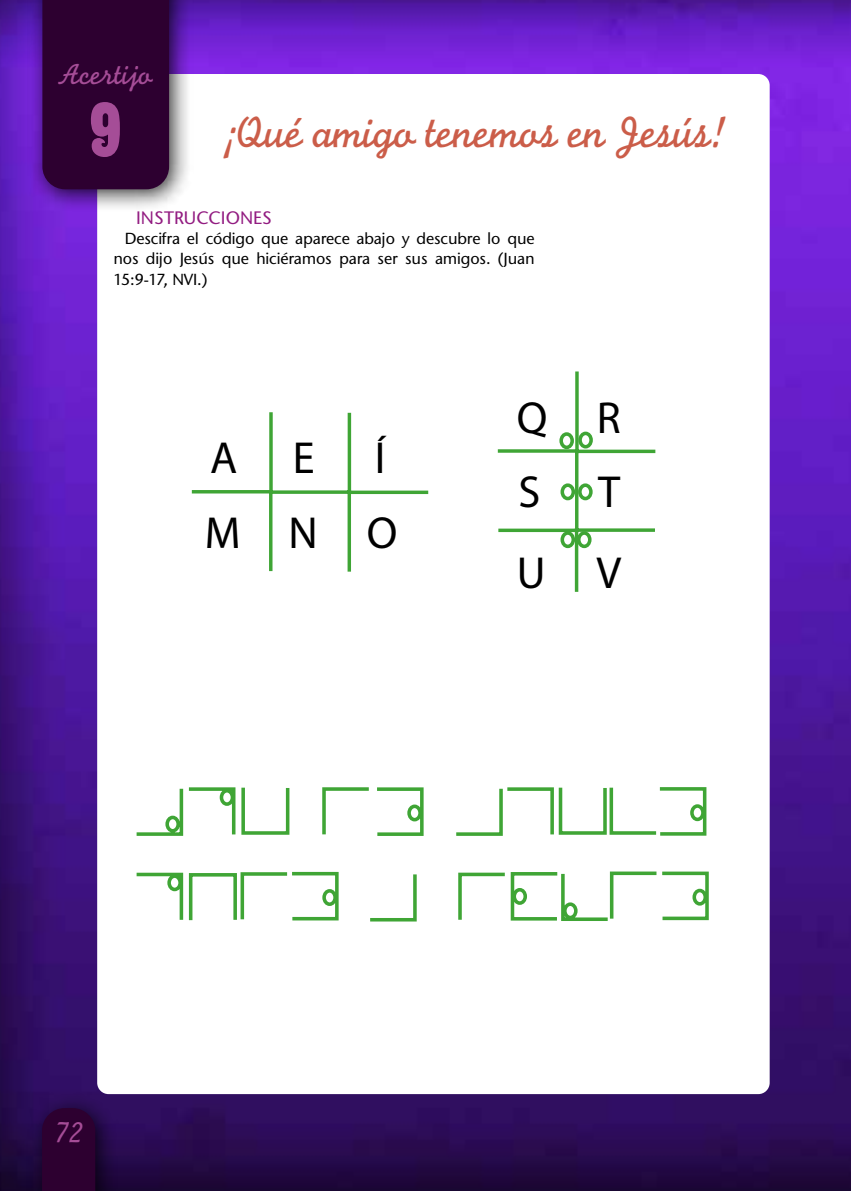
<style>
.page{position:relative;width:851px;height:1191px;background:#fff}
.page>*{position:absolute;margin:0;border:0;box-sizing:border-box;transform-origin:0 0}
.t1{font:60px "Thaleia";color:#a54d97}
.t2{font:46px "Monoline Script MT Std";letter-spacing:-.02em;color:#cb5d49}
.t3{font:45px/74.2px "Estro Font";color:#000;text-align:right}
.t4{font:30px "Monoline Script MT Std";color:#a54d97}
.t5{font:500 18px "Stone Sans ITC Std";color:#921c81}
.t6{font:500 16px/20px "Stone Sans ITC Std";letter-spacing:-.01em;color:#000;text-align:justify}
</style>
<div class="page">
<img style="left:0;top:0;width:850px;height:1191px">
<div style="left:97px;top:74px;width:672px;height:1020px;background:#fff;border-radius:11px"></div>
<div style="left:27px;top:1092px;width:92px;height:99px;background:#000;opacity:.75"></div>
<div style="left:42px;top:1108px;width:53px;height:83px;background:#2d0030"></div>
<div style="left:27px;top:0;width:166px;height:212px;background:#000;opacity:.75"></div>
<div style="left:42px;top:0;width:127px;height:189px;background:#2d0030"></div>
<svg style="left:575px;top:371px;width:4px;height:59px"></svg>
<svg style="left:136px;top:430px;width:573px;height:492px"></svg>
<h3 class="t4" style="left:58px;top:57px;width:97px">Acertijo</h3>
<h1 class="t1" style="left:89px;top:101px;width:34px">9</h1>
<h2 class="t2" style="left:223px;top:105px;width:502px">¡Qué amigo tenemos en Jesús!</h2>
<p class="t5" style="left:136px;top:207px;width:137px">INSTRUCCIONES</p>
<p class="t6" style="left:113px;top:229px;width:423px;text-indent:11px">Descifra el código que aparece abajo y descubre lo que nos dijo Jesús que hiciéramos para ser sus amigos. (Juan 15:9-17, NVI.)</p>
<h3 class="t3" style="left:205px;top:420px;width:194px">Í<br>MNO</h3>
<h3 class="t3" style="left:210px;top:420px;width:106px">A E</h3>
<h3 class="t3" style="left:516px;top:380px;width:105px;text-align:left">Q R<br>S</h3>
<h3 class="t3" style="left:516px;top:450px;width:106px;line-height:81.2px">T<br>U V</h3>
<h3 class="t4" style="left:55px;top:1114px;width:30px">72</h3>
</div>
